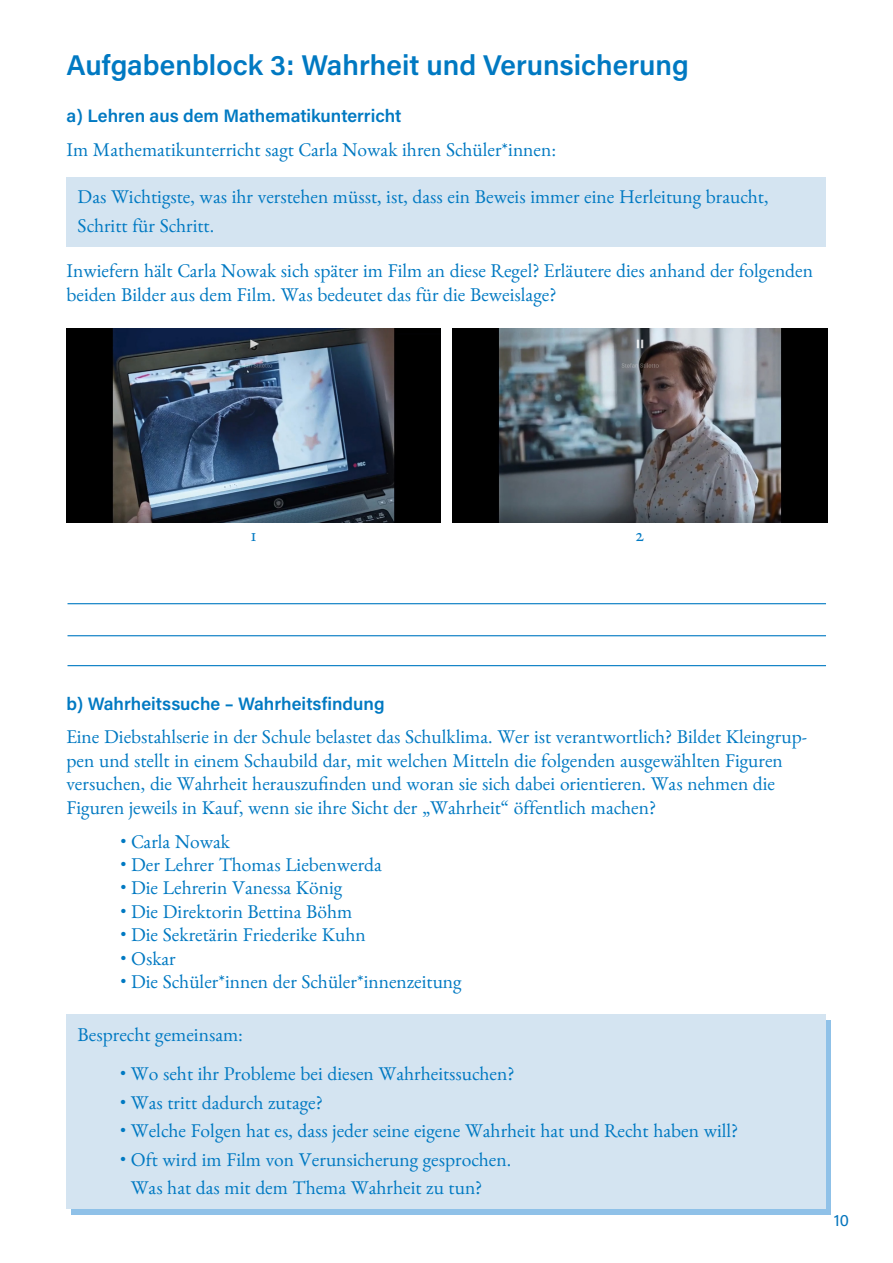
<style>
.page{position:relative;width:893px;height:1263px;background:#fff}
.page>*{position:absolute;margin:0;border:0;box-sizing:border-box;transform-origin:0 0}
.t1{font:28.5px "Acumin Variable Concept";color:#0079c2}
.t2{font:19.5px/23.4px "Benne";color:#0079c2}
.t3{font:18px "Acumin Variable Concept";color:#0079c2}
.t4{font:16.5px "Acumin Variable Concept";color:#0575bd}
</style>
<div class="page">
<svg style="left:71px;top:1020px;width:760px;height:194px;background:#98c5e9"></svg>
<div style="left:66px;top:177px;width:760px;height:70px;background:#d4e4f1"></div>
<img style="left:66px;top:328px;width:375px;height:194px">
<img style="left:453px;top:328px;width:374px;height:194px">
<hr style="left:68px;top:603px;width:758px;height:1px;background:#0079c2">
<hr style="left:68px;top:635px;width:758px;height:1px;background:#0079c2">
<hr style="left:68px;top:665px;width:758px;height:1px;background:#0079c2">
<div style="left:66px;top:1014px;width:760px;height:194px;background:#d4e4f1"></div>
<p class="t1" style="left:66px;top:45px;width:624px">Aufgabenblock 3: Wahrheit und Verunsicherung</p>
<p class="t3" style="left:66px;top:103px;width:336px">a) Lehren aus dem Mathematikunterricht</p>
<p class="t2" style="left:66px;top:137px;width:491px">Im Mathematikunterricht sagt Carla Nowak ihren Schüler*innen:</p>
<p class="t2" style="left:78px;top:182px;width:692px;line-height:28.5px">Das Wichtigste, was ihr verstehen müsst, ist, dass ein Beweis immer eine Herleitung braucht,<br>Schritt für Schritt.</p>
<p class="t2" style="left:66px;top:259px;width:748px">Inwiefern hält Carla Nowak sich später im Film an diese Regel? Erläutere dies anhand der folgenden beiden Bilder aus dem Film. Was bedeutet das für die Beweislage?</p>
<p class="t2" style="left:251px;top:523px;width:7px">1</p>
<p class="t2" style="left:636px;top:523px;width:10px">2</p>
<p class="t3" style="left:66px;top:691px;width:320px">b) Wahrheitssuche – Wahrheitsfindung</p>
<p class="t2" style="left:66px;top:725px;width:742px">Eine Diebstahlserie in der Schule belastet das Schulklima. Wer ist verantwortlich? Bildet Kleingrup&shy;pen und stellt in einem Schaubild dar, mit welchen Mitteln die folgenden ausgewählten Figuren versuchen, die Wahrheit herauszufinden und woran sie sich dabei orientieren. Was nehmen die Figuren jeweils in Kauf, wenn sie ihre Sicht der „Wahrheit“ öffentlich machen?</p>
<p class="t2" style="left:120px;top:829px;width:111px">• Carla Nowak</p>
<p class="t2" style="left:120px;top:852px;width:263px">• Der Lehrer Thomas Liebenwerda</p>
<p class="t2" style="left:120px;top:876px;width:223px">• Die Lehrerin Vanessa König</p>
<p class="t2" style="left:120px;top:899px;width:233px">• Die Direktorin Bettina Böhm</p>
<p class="t2" style="left:120px;top:923px;width:247px">• Die Sekretärin Friederike Kuhn</p>
<p class="t2" style="left:120px;top:946px;width:57px">• Oskar</p>
<p class="t2" style="left:120px;top:969px;width:343px">• Die Schüler*innen der Schüler*innenzeitung</p>
<p class="t2" style="left:78px;top:1023px;width:167px">Besprecht gemeinsam:</p>
<p class="t2" style="left:120px;top:1062px;width:396px">• Wo seht ihr Probleme bei diesen Wahrheitssuchen?</p>
<p class="t2" style="left:120px;top:1090px;width:204px">• Was tritt dadurch zutage?</p>
<p class="t2" style="left:120px;top:1119px;width:619px">• Welche Folgen hat es, dass jeder seine eigene Wahrheit hat und Recht haben will?</p>
<p class="t2" style="left:131px;top:1144px;width:382px;line-height:28.5px;text-indent:-11px">• Oft wird im Film von Verunsicherung gesprochen.<br>Was hat das mit dem Thema Wahrheit zu tun?</p>
<p class="t4" style="left:834px;top:1209px;width:17px">10</p>
</div>
